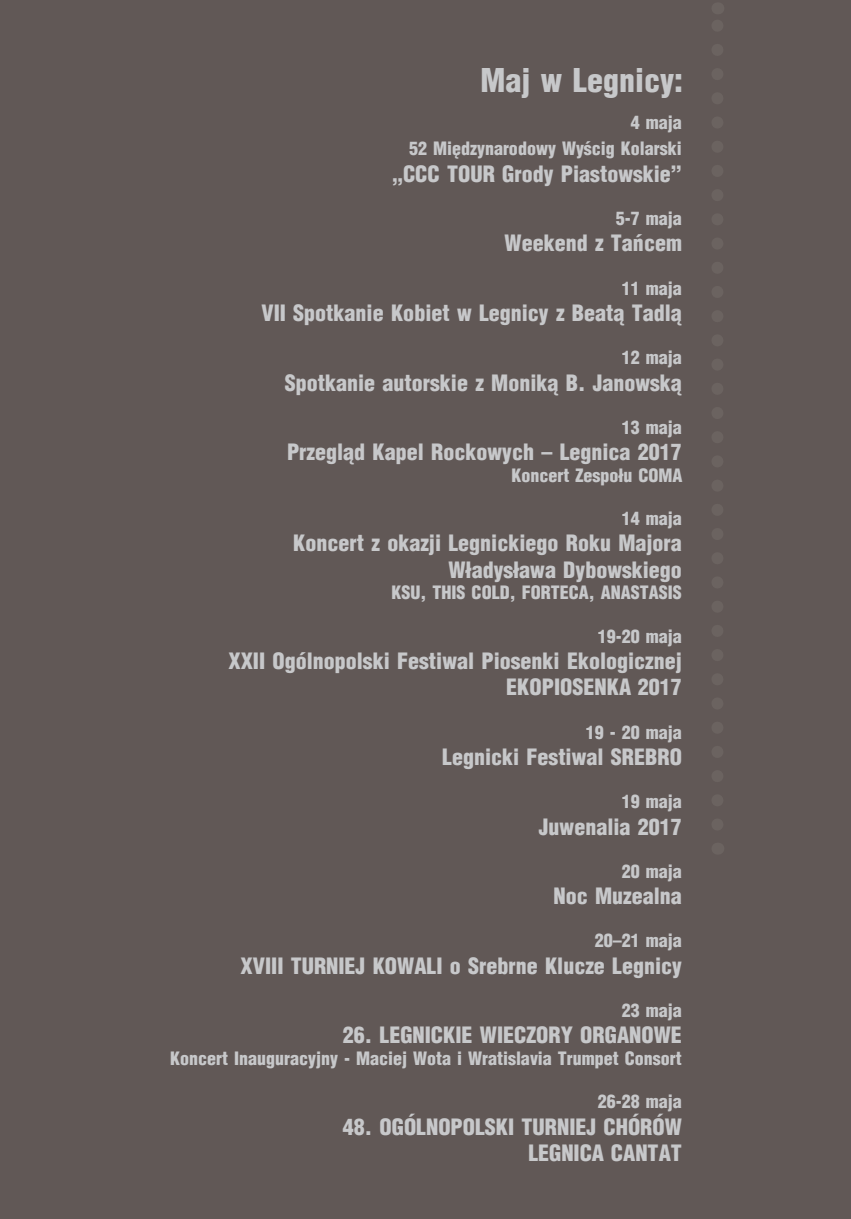
<style>
.page{position:relative;width:851px;height:1219px;background:#fff}
.page>*{position:absolute;margin:0;border:0;box-sizing:border-box;transform-origin:0 0}
.t1{font:900 32px "Switzerland Cond";color:#c7c8ca}
.t2{font:900 22px/26.4px "Switzerland Cond";color:#c7c8ca;text-align:right}
.t3{font:900 18px/26.4px "Switzerland Cond";color:#c7c8ca;text-align:right}
</style>
<div class="page">
<div style="left:0;top:0;width:850px;height:1218px;background:#615856"></div>
<svg style="left:712px;top:20px;width:11px;height:805px"></svg>
<h1 class="t1" style="left:480px;top:60px;width:204px">Maj w Legnicy:</h1>
<p class="t3" style="left:409px;top:109px;width:274px">4 maja<br>52 Międzynarodowy Wyścig Kolarski</p>
<p class="t2" style="left:392px;top:160px;width:291px">„CCC TOUR Grody Piastowskie”</p>
<p class="t3" style="left:615px;top:205px;width:67px">5-7 maja</p>
<p class="t2" style="left:504px;top:229px;width:179px">Weekend z Tańcem</p>
<p class="t3" style="left:621px;top:274px;width:61px">11 maja</p>
<p class="t2" style="left:261px;top:299px;width:422px">VII Spotkanie Kobiet w Legnicy z Beatą Tadlą</p>
<p class="t3" style="left:621px;top:344px;width:61px">12 maja</p>
<p class="t2" style="left:285px;top:369px;width:398px">Spotkanie autorskie z Moniką B. Janowską</p>
<p class="t3" style="left:621px;top:413px;width:61px">13 maja</p>
<p class="t2" style="left:287px;top:438px;width:396px">Przegląd Kapel Rockowych – Legnica 2017</p>
<p class="t3" style="left:511px;top:461px;width:172px">Koncert Zespołu COMA</p>
<p class="t3" style="left:621px;top:505px;width:61px">14 maja</p>
<p class="t2" style="left:293px;top:529px;width:390px">Koncert z okazji Legnickiego Roku Majora<br>Władysława Dybowskiego</p>
<p class="t3" style="left:391px;top:579px;width:292px">KSU, THIS COLD, FORTECA, ANASTASIS</p>
<p class="t3" style="left:598px;top:622px;width:85px">19-20 maja</p>
<p class="t2" style="left:228px;top:647px;width:455px">XXII Ogólnopolski Festiwal Piosenki Ekologicznej<br>EKOPIOSENKA 2017</p>
<p class="t3" style="left:586px;top:718px;width:97px">19 - 20 maja</p>
<p class="t2" style="left:442px;top:743px;width:241px">Legnicki Festiwal SREBRO</p>
<p class="t3" style="left:621px;top:788px;width:61px">19 maja</p>
<p class="t2" style="left:539px;top:813px;width:144px">Juwenalia 2017</p>
<p class="t3" style="left:621px;top:857px;width:61px">20 maja</p>
<p class="t2" style="left:553px;top:882px;width:130px">Noc Muzealna</p>
<p class="t3" style="left:594px;top:927px;width:88px">20–21 maja</p>
<p class="t2" style="left:240px;top:952px;width:443px">XVIII TURNIEJ KOWALI o Srebrne Klucze Legnicy</p>
<p class="t3" style="left:621px;top:997px;width:61px">23 maja</p>
<p class="t2" style="left:343px;top:1021px;width:340px">26. LEGNICKIE WIECZORY ORGANOWE</p>
<p class="t3" style="left:170px;top:1045px;width:513px">Koncert Inauguracyjny - Maciej Wota i Wratislavia Trumpet Consort</p>
<p class="t3" style="left:598px;top:1088px;width:85px">26-28 maja</p>
<p class="t2" style="left:343px;top:1113px;width:340px">48. OGÓLNOPOLSKI TURNIEJ CHÓRÓW<br>LEGNICA CANTAT</p>
</div>
